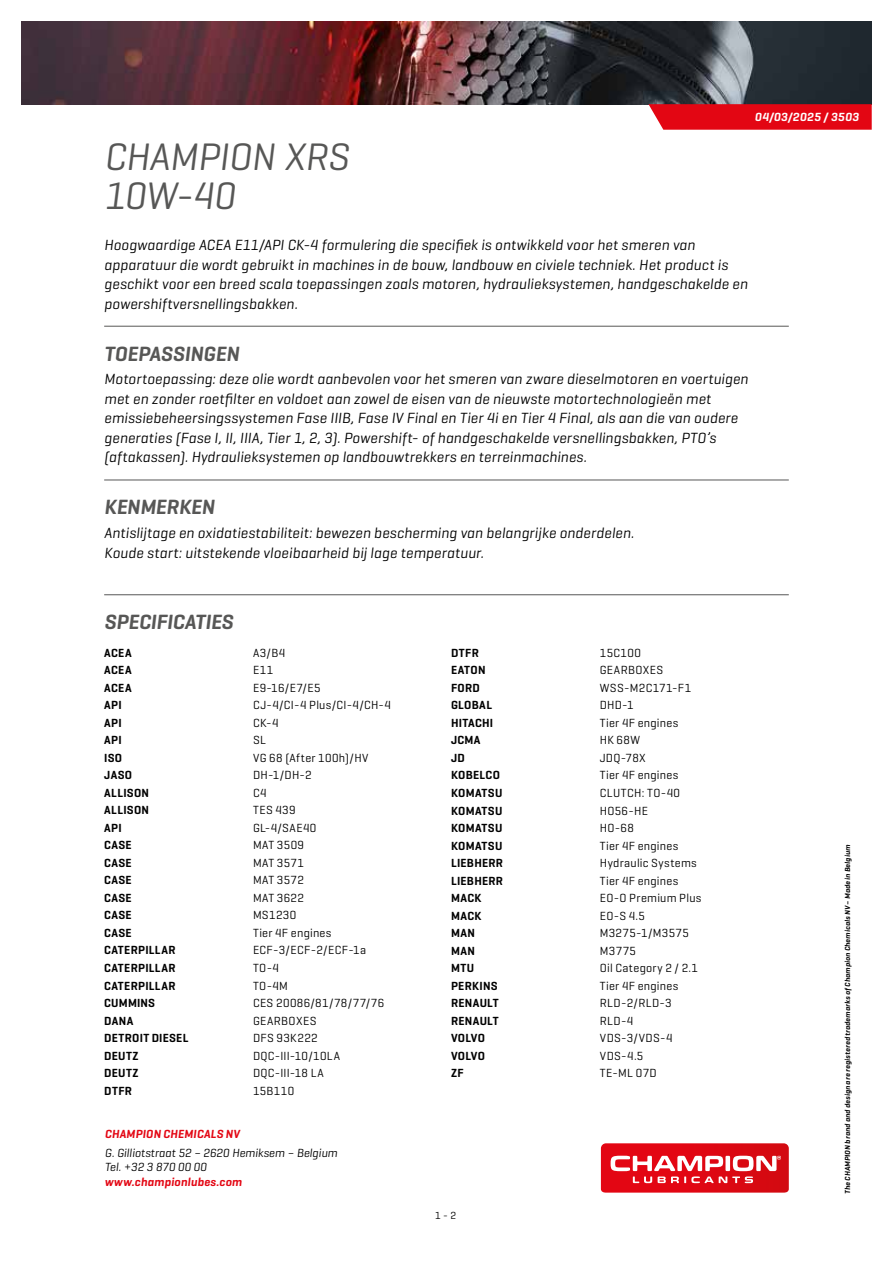
<style>
.page{position:relative;width:893px;height:1263px;background:#fff}
.page>*{position:absolute;margin:0;border:0;box-sizing:border-box;transform-origin:0 0}
.t1{font:italic 39px/39px "Geogrotesque";letter-spacing:-.005em;color:#575756}
.t2{font:italic 600 21px "Geogrotesque";letter-spacing:-.005em;color:#575756}
.t3{font:italic 15px/19.5px "Geogrotesque";letter-spacing:.01em;color:#000}
.t4{font:12px "Geogrotesque";letter-spacing:.03em;color:#000}
.t5{font:600 12px "Geogrotesque";letter-spacing:.025em;color:#000}
.t6{font:italic 12px/14.4px "Geogrotesque";color:#000}
.t7{font:italic 600 12px "Geogrotesque";letter-spacing:.015em;color:#e30613}
.t8{font:italic 600 12px "Geogrotesque";letter-spacing:.035em;color:#fff}
.t9{font:10.5px "Geogrotesque";color:#000}
.t10{font:italic 600 7.5px "Geogrotesque";letter-spacing:.025em;color:#000}
</style>
<div class="page">
<svg style="left:601px;top:1143px;width:188px;height:49px;background:#e43740"></svg>
<img style="left:21px;top:21px;width:851px;height:83px">
<svg style="left:648px;top:104px;width:224px;height:26px;background:#e3121e"></svg>
<hr style="left:104px;top:326px;width:685px;height:1px;background:#575756">
<hr style="left:104px;top:480px;width:685px;height:1px;background:#575756">
<hr style="left:104px;top:594px;width:685px;height:1px;background:#575756">
<p class="t8" style="left:755px;top:110px;width:106px">04/03/2025 / 3503</p>
<h1 class="t1" style="left:104px;top:136px;width:247px">CHAMPION XRS<br>10W-40</h1>
<p class="t3" style="left:104px;top:235px;width:645px">Hoogwaardige ACEA E11/API CK-4 formulering die specifiek is ontwikkeld voor het smeren van apparatuur die wordt gebruikt in machines in de bouw, landbouw en civiele techniek. Het product is geschikt voor een breed scala toepassingen zoals motoren, hydraulieksystemen, handgeschakelde en powershiftversnellingsbakken.</p>
<h2 class="t2" style="left:104px;top:340px;width:136px">TOEPASSINGEN</h2>
<p class="t3" style="left:104px;top:369px;width:646px">Motortoepassing: deze olie wordt aanbevolen voor het smeren van zware dieselmotoren en voertuigen met en zonder roetfilter en voldoet aan zowel de eisen van de nieuwste motortechnologieën met emissiebeheersingssystemen Fase IIIB, Fase IV Final en Tier 4i en Tier 4 Final, als aan die van oudere generaties (Fase I, II, IIIA, Tier 1, 2, 3). Powershift- of handgeschakelde versnellingsbakken, PTO’s (aftakassen). Hydraulieksystemen op landbouwtrekkers en terreinmachines.</p>
<h2 class="t2" style="left:104px;top:494px;width:112px">KENMERKEN</h2>
<p class="t3" style="left:104px;top:523px;width:531px">Antislijtage en oxidatiestabiliteit: bewezen bescherming van belangrijke onderdelen.<br>Koude start: uitstekende vloeibaarheid bij lage temperatuur.</p>
<h2 class="t2" style="left:104px;top:609px;width:131px">SPECIFICATIES</h2>
<p class="t5" style="left:104px;top:645px;width:29px">ACEA</p>
<p class="t4" style="left:253px;top:645px;width:34px">A3/B4</p>
<p class="t5" style="left:104px;top:663px;width:29px">ACEA</p>
<p class="t4" style="left:253px;top:663px;width:22px">E11</p>
<p class="t5" style="left:104px;top:680px;width:29px">ACEA</p>
<p class="t4" style="left:253px;top:680px;width:69px">E9-16/E7/E5</p>
<p class="t5" style="left:104px;top:698px;width:19px">API</p>
<p class="t4" style="left:253px;top:698px;width:140px">CJ-4/CI-4 Plus/CI-4/CH-4</p>
<p class="t5" style="left:104px;top:715px;width:19px">API</p>
<p class="t4" style="left:253px;top:715px;width:27px">CK-4</p>
<p class="t5" style="left:104px;top:733px;width:19px">API</p>
<p class="t4" style="left:253px;top:733px;width:14px">SL</p>
<p class="t5" style="left:104px;top:750px;width:19px">ISO</p>
<p class="t4" style="left:253px;top:750px;width:117px">VG 68 (After 100h)/HV</p>
<p class="t5" style="left:104px;top:768px;width:29px">JASO</p>
<p class="t4" style="left:253px;top:768px;width:60px">DH-1/DH-2</p>
<p class="t5" style="left:104px;top:785px;width:46px">ALLISON</p>
<p class="t4" style="left:253px;top:785px;width:15px">C4</p>
<p class="t5" style="left:104px;top:803px;width:46px">ALLISON</p>
<p class="t4" style="left:253px;top:803px;width:44px">TES 439</p>
<p class="t5" style="left:104px;top:820px;width:19px">API</p>
<p class="t4" style="left:253px;top:820px;width:65px">GL-4/SAE40</p>
<p class="t5" style="left:104px;top:838px;width:29px">CASE</p>
<p class="t4" style="left:253px;top:838px;width:53px">MAT 3509</p>
<p class="t5" style="left:104px;top:855px;width:29px">CASE</p>
<p class="t4" style="left:253px;top:855px;width:53px">MAT 3571</p>
<p class="t5" style="left:104px;top:873px;width:29px">CASE</p>
<p class="t4" style="left:253px;top:873px;width:53px">MAT 3572</p>
<p class="t5" style="left:104px;top:890px;width:29px">CASE</p>
<p class="t4" style="left:253px;top:890px;width:53px">MAT 3622</p>
<p class="t5" style="left:104px;top:908px;width:29px">CASE</p>
<p class="t4" style="left:253px;top:908px;width:45px">MS1230</p>
<p class="t5" style="left:104px;top:925px;width:29px">CASE</p>
<p class="t4" style="left:253px;top:925px;width:80px">Tier 4F engines</p>
<p class="t5" style="left:104px;top:943px;width:73px">CATERPILLAR</p>
<p class="t4" style="left:253px;top:943px;width:115px">ECF-3/ECF-2/ECF-1a</p>
<p class="t5" style="left:104px;top:960px;width:73px">CATERPILLAR</p>
<p class="t4" style="left:253px;top:960px;width:28px">TO-4</p>
<p class="t5" style="left:104px;top:978px;width:73px">CATERPILLAR</p>
<p class="t4" style="left:253px;top:978px;width:36px">TO-4M</p>
<p class="t5" style="left:104px;top:995px;width:52px">CUMMINS</p>
<p class="t4" style="left:253px;top:995px;width:133px">CES 20086/81/78/77/76</p>
<p class="t5" style="left:104px;top:1013px;width:31px">DANA</p>
<p class="t4" style="left:253px;top:1013px;width:65px">GEARBOXES</p>
<p class="t5" style="left:104px;top:1030px;width:86px">DETROIT DIESEL</p>
<p class="t4" style="left:253px;top:1030px;width:66px">DFS 93K222</p>
<p class="t5" style="left:104px;top:1048px;width:36px">DEUTZ</p>
<p class="t4" style="left:253px;top:1048px;width:88px">DQC-III-10/10LA</p>
<p class="t5" style="left:104px;top:1065px;width:36px">DEUTZ</p>
<p class="t4" style="left:253px;top:1065px;width:72px">DQC-III-18 LA</p>
<p class="t5" style="left:104px;top:1083px;width:29px">DTFR</p>
<p class="t4" style="left:253px;top:1083px;width:43px">15B110</p>
<p class="t7" style="left:105px;top:1126px;width:136px">CHAMPION CHEMICALS NV</p>
<p class="t6" style="left:105px;top:1145px;width:234px">G. Gilliotstraat 52 – 2620 Hemiksem – Belgium<br>Tel. +32 3 870 00 00</p>
<p class="t7" style="left:105px;top:1174px;width:139px">www.championlubes.com</p>
<p class="t5" style="left:451px;top:645px;width:29px">DTFR</p>
<p class="t4" style="left:600px;top:645px;width:43px">15C100</p>
<p class="t5" style="left:451px;top:663px;width:36px">EATON</p>
<p class="t4" style="left:600px;top:663px;width:65px">GEARBOXES</p>
<p class="t5" style="left:451px;top:680px;width:30px">FORD</p>
<p class="t4" style="left:600px;top:680px;width:93px">WSS-M2C171-F1</p>
<p class="t5" style="left:451px;top:698px;width:43px">GLOBAL</p>
<p class="t4" style="left:600px;top:698px;width:35px">DHD-1</p>
<p class="t5" style="left:451px;top:715px;width:44px">HITACHI</p>
<p class="t4" style="left:600px;top:715px;width:80px">Tier 4F engines</p>
<p class="t5" style="left:451px;top:733px;width:31px">JCMA</p>
<p class="t4" style="left:600px;top:733px;width:42px">HK 68W</p>
<p class="t5" style="left:451px;top:750px;width:15px">JD</p>
<p class="t4" style="left:600px;top:750px;width:48px">JDQ-78X</p>
<p class="t5" style="left:451px;top:768px;width:51px">KOBELCO</p>
<p class="t4" style="left:600px;top:768px;width:80px">Tier 4F engines</p>
<p class="t5" style="left:451px;top:785px;width:53px">KOMATSU</p>
<p class="t4" style="left:600px;top:785px;width:82px">CLUTCH: TO-40</p>
<p class="t5" style="left:451px;top:803px;width:53px">KOMATSU</p>
<p class="t4" style="left:600px;top:803px;width:50px">HO56-HE</p>
<p class="t5" style="left:451px;top:820px;width:53px">KOMATSU</p>
<p class="t4" style="left:600px;top:820px;width:36px">HO-68</p>
<p class="t5" style="left:451px;top:838px;width:53px">KOMATSU</p>
<p class="t4" style="left:600px;top:838px;width:80px">Tier 4F engines</p>
<p class="t5" style="left:451px;top:855px;width:54px">LIEBHERR</p>
<p class="t4" style="left:600px;top:855px;width:98px">Hydraulic Systems</p>
<p class="t5" style="left:451px;top:873px;width:54px">LIEBHERR</p>
<p class="t4" style="left:600px;top:873px;width:80px">Tier 4F engines</p>
<p class="t5" style="left:451px;top:890px;width:32px">MACK</p>
<p class="t4" style="left:600px;top:890px;width:103px">EO-O Premium Plus</p>
<p class="t5" style="left:451px;top:908px;width:32px">MACK</p>
<p class="t4" style="left:600px;top:908px;width:47px">EO-S 4.5</p>
<p class="t5" style="left:451px;top:925px;width:25px">MAN</p>
<p class="t4" style="left:600px;top:925px;width:91px">M3275-1/M3575</p>
<p class="t5" style="left:451px;top:943px;width:25px">MAN</p>
<p class="t4" style="left:600px;top:943px;width:38px">M3775</p>
<p class="t5" style="left:451px;top:960px;width:25px">MTU</p>
<p class="t4" style="left:600px;top:960px;width:100px">Oil Category 2 / 2.1</p>
<p class="t5" style="left:451px;top:978px;width:48px">PERKINS</p>
<p class="t4" style="left:600px;top:978px;width:80px">Tier 4F engines</p>
<p class="t5" style="left:451px;top:995px;width:49px">RENAULT</p>
<p class="t4" style="left:600px;top:995px;width:73px">RLD-2/RLD-3</p>
<p class="t5" style="left:451px;top:1013px;width:49px">RENAULT</p>
<p class="t4" style="left:600px;top:1013px;width:35px">RLD-4</p>
<p class="t5" style="left:451px;top:1030px;width:36px">VOLVO</p>
<p class="t4" style="left:600px;top:1030px;width:74px">VDS-3/VDS-4</p>
<p class="t5" style="left:451px;top:1048px;width:36px">VOLVO</p>
<p class="t4" style="left:600px;top:1048px;width:45px">VDS-4.5</p>
<p class="t5" style="left:451px;top:1065px;width:14px">ZF</p>
<p class="t4" style="left:600px;top:1065px;width:58px">TE-ML 07D</p>
<p class="t9" style="left:435px;top:1209px;width:23px">1 - 2</p>
<p class="t10" style="left:843px;top:1194px;width:351px;rotate:-90deg">The CHAMPION brand and design are registered trademarks of Champion Chemicals NV – Made in Belgium</p>
</div>
